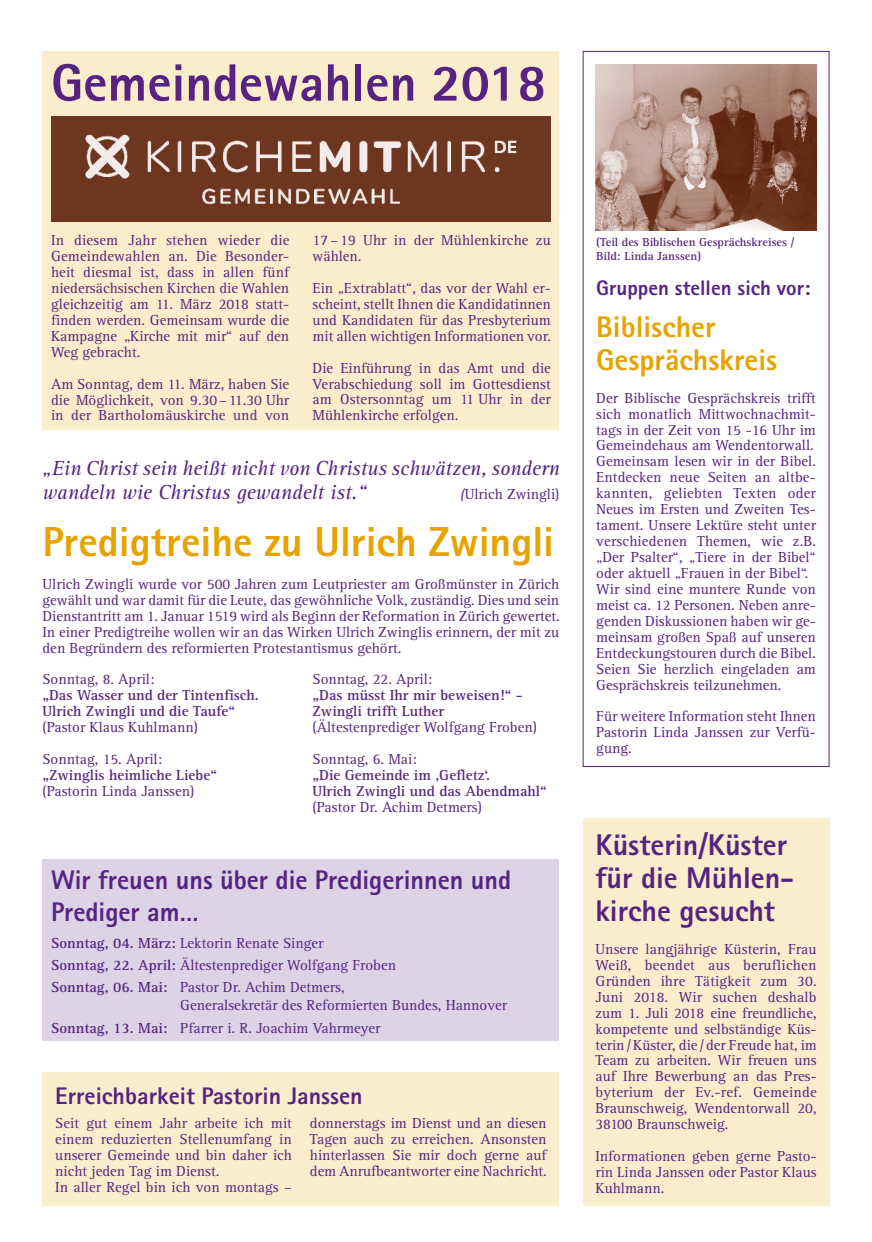
<style>
.page{position:relative;width:872px;height:1242px;background:#fff}
.page>*{position:absolute;margin:0;border:0;box-sizing:border-box;transform-origin:0 0}
.t1{font:800 52.5px "Rotis Sans Serif";color:#572381}
.t2{font:800 42px "Rotis Sans Serif";color:#e6a300}
.t3{font:800 30px/33px "Rotis Sans Serif";color:#572381}
.t4{font:800 30px/33px "Rotis Sans Serif";color:#e6a300}
.t5{font:800 27px/32.4px "Rotis Sans Serif";color:#572381}
.t6{font:800 24px "Rotis Sans Serif";color:#572381}
.t7{font:italic 21px/24px "Rotis Serif";color:#572381}
.t8{font:800 21px "Rotis Sans Serif";color:#572381}
.t9{font:15px/15.9px "Rotis Serif";color:#572381;text-align:justify}
.t10{font:700 15px/15.9px "Rotis Serif";color:#572381}
.t11{font:700 12px/13.5px "Rotis Serif";color:#572381}
.s1{font-style:italic}
.s2{font-weight:700}
</style>
<div class="page">
<img style="left:595px;top:65px;width:221px;height:165px">
<div style="left:583px;top:818px;width:246px;height:387px;background:#faedcc"></div>
<div style="left:43px;top:859px;width:516px;height:182px;background:#ddd3e6"></div>
<div style="left:43px;top:51px;width:516px;height:379px;background:#faedcc"></div>
<img style="left:51px;top:117px;width:500px;height:104px">
<div style="left:43px;top:1072px;width:516px;height:133px;background:#faedcc"></div>
<h1 class="t1" style="left:51px;top:49px;width:497px">Gemeindewahlen 2018</h1>
<p class="t9" style="left:51px;top:233px;width:240px">In diesem Jahr stehen wieder die Gemeindewahlen an. Die Besonder&shy;heit diesmal ist, dass in allen fünf niedersächsischen Kirchen die Wahlen gleichzeitig am 11. März 2018 statt&shy;finden werden. Gemeinsam wurde die Kampagne „Kirche mit mir“ auf den Weg gebracht.</p>
<p class="t9" style="left:51px;top:376px;width:240px">Am Sonntag, dem 11. März, haben Sie die Möglichkeit, von 9.30–11.30 Uhr in der Bartholomäuskirche und von</p>
<p class="t9" style="left:313px;top:233px;width:240px">17 – 19 Uhr in der Mühlenkirche zu wählen.</p>
<p class="t9" style="left:313px;top:280px;width:240px">Ein „Extrablatt“, das vor der Wahl er&shy;scheint, stellt Ihnen die Kandidatinnen und Kandidaten für das Presbyterium mit allen wichtigen Informationen vor.</p>
<p class="t9" style="left:313px;top:360px;width:240px">Die Einführung in das Amt und die Verabschiedung soll im Gottesdienst am Ostersonntag um 11 Uhr in der Mühlenkirche erfolgen.</p>
<h3 class="t7" style="left:43px;top:457px;width:518px">„Ein Christ sein heißt nicht von Christus schwätzen, sondern wandeln wie Christus gewandelt ist.“</h3>
<p class="t9" style="left:460px;top:487px;width:101px"><span class="s1">(</span>Ulrich Zwingli)</p>
<h2 class="t2" style="left:43px;top:515px;width:513px">Predigtreihe zu Ulrich Zwingli</h2>
<p class="t9" style="left:43px;top:576px;width:519px">Ulrich Zwingli wurde vor 500 Jahren zum Leutpriester am Großmünster in Zürich gewählt und war damit für die Leute, das gewöhnliche Volk, zuständig. Dies und sein Dienstantritt am 1. Januar 1519 wird als Beginn der Reformation in Zürich gewertet.<br>In einer Predigtreihe wollen wir an das Wirken Ulrich Zwinglis erinnern, der mit zu den Begründern des reformierten Protestantismus gehört.</p>
<p class="t9" style="left:43px;top:672px;width:113px">Sonntag, 8. April:</p>
<p class="t10" style="left:43px;top:688px;width:217px">„Das Wasser und der Tintenfisch.<br>Ulrich Zwingli und die Taufe“</p>
<p class="t9" style="left:43px;top:712px;width:157px;line-height:31.8px">(Pastor Klaus Kuhlmann)<br>Sonntag, 15. April:</p>
<p class="t10" style="left:43px;top:767px;width:176px">„Zwinglis heimliche Liebe“</p>
<p class="t9" style="left:43px;top:783px;width:153px">(Pastorin Linda Janssen)</p>
<p class="t9" style="left:313px;top:672px;width:121px">Sonntag, 22. April:</p>
<p class="t10" style="left:313px;top:688px;width:212px">„Das müsst Ihr mir beweisen!“ -<br>Zwingli trifft Luther</p>
<p class="t9" style="left:313px;top:712px;width:226px;line-height:31.8px">(Ältestenprediger Wolfgang Froben)<br>Sonntag, 6. Mai:</p>
<p class="t10" style="left:313px;top:767px;width:236px">„Die Gemeinde im ‚Gefletz‘.<br>Ulrich Zwingli und das Abendmahl“</p>
<p class="t9" style="left:313px;top:799px;width:171px">(Pastor Dr. Achim Detmers)</p>
<h3 class="t5" style="left:51px;top:863px;width:461px">Wir freuen uns über die Predigerinnen und<br>Prediger am…</h3>
<p class="t9" style="left:51px;top:932px;width:346px;line-height:22.2px;text-align:left"><span class="s2">Sonntag, 04. März:</span> Lektorin Renate Singer<br><span class="s2">Sonntag, 22. April:</span> Ältestenprediger Wolfgang Froben<br><span class="s2">Sonntag, 06. Mai:</span> Pastor Dr. Achim Detmers,</p>
<p class="t9" style="left:51px;top:994px;width:457px;line-height:22.2px;text-indent:129px">Generalsekretär des Reformierten Bundes, Hannover<br><span class="s2">Sonntag, 13. Mai:</span> Pfarrer i. R. Joachim Vahrmeyer</p>
<h3 class="t6" style="left:55px;top:1080px;width:309px">Erreichbarkeit Pastorin Janssen</h3>
<p class="t9" style="left:55px;top:1115px;width:238px;text-align:left">Seit gut einem Jahr arbeite ich mit einem reduzierten Stellenumfang in unserer Gemeinde und bin daher ich nicht jeden Tag im Dienst.<br>In aller Regel bin ich von montags –</p>
<p class="t9" style="left:310px;top:1115px;width:238px">donnerstags im Dienst und an diesen Tagen auch zu erreichen. Ansonsten hinterlassen Sie mir doch gerne auf dem Anrufbeantworter eine Nachricht.</p>
<p class="t11" style="left:596px;top:236px;width:200px">(Teil des Biblischen Gesprächskreises /<br>Bild: Linda Janssen)</p>
<h3 class="t8" style="left:596px;top:275px;width:216px">Gruppen stellen sich vor:</h3>
<h3 class="t4" style="left:596px;top:310px;width:183px">Biblischer<br>Gesprächskreis</h3>
<p class="t9" style="left:596px;top:390px;width:221px;text-align:left">Der Biblische Gesprächskreis trifft sich monatlich Mittwochnachmit&shy;tags in der Zeit von 15 -16 Uhr im Gemeindehaus am Wendentorwall.<br>Gemeinsam lesen wir in der Bibel.<br>Entdecken neue Seiten an altbe&shy;kannten, geliebten Texten oder Neues im Ersten und Zweiten Tes&shy;tament. Unsere Lektüre steht unter verschiedenen Themen, wie z.B. „Der Psalter“, „Tiere in der Bibel“ oder aktuell „Frauen in der Bibel“.<br>Wir sind eine muntere Runde von meist ca. 12 Personen. Neben anre&shy;genden Diskussionen haben wir ge&shy;meinsam großen Spaß auf unseren Entdeckungstouren durch die Bibel.<br>Seien Sie herzlich eingeladen am Gesprächskreis teilzunehmen.</p>
<p class="t9" style="left:596px;top:709px;width:221px">Für weitere Information steht Ihnen Pastorin Linda Janssen zur Verfü&shy;gung.</p>
<h3 class="t3" style="left:595px;top:828px;width:200px">Küsterin/Küster für die Mühlen&shy;kirche gesucht</h3>
<p class="t9" style="left:595px;top:941px;width:223px">Unsere langjährige Küsterin, Frau Weiß, beendet aus beruflichen Gründen ihre Tätigkeit zum 30.<br>Juni 2018. Wir suchen deshalb zum 1. Juli 2018 eine freundliche, kompetente und selbständige Küs&shy;terin/Küster, die /der Freude hat, im Team zu arbeiten. Wir freuen uns auf Ihre Bewerbung an das Pres&shy;byterium der Ev.-ref. Gemeinde Braunschweig, Wendentorwall 20, 38100 Braunschweig.</p>
<p class="t9" style="left:595px;top:1148px;width:223px">Informationen geben gerne Pasto&shy;rin Linda Janssen oder Pastor Klaus Kuhlmann.</p>
</div>
